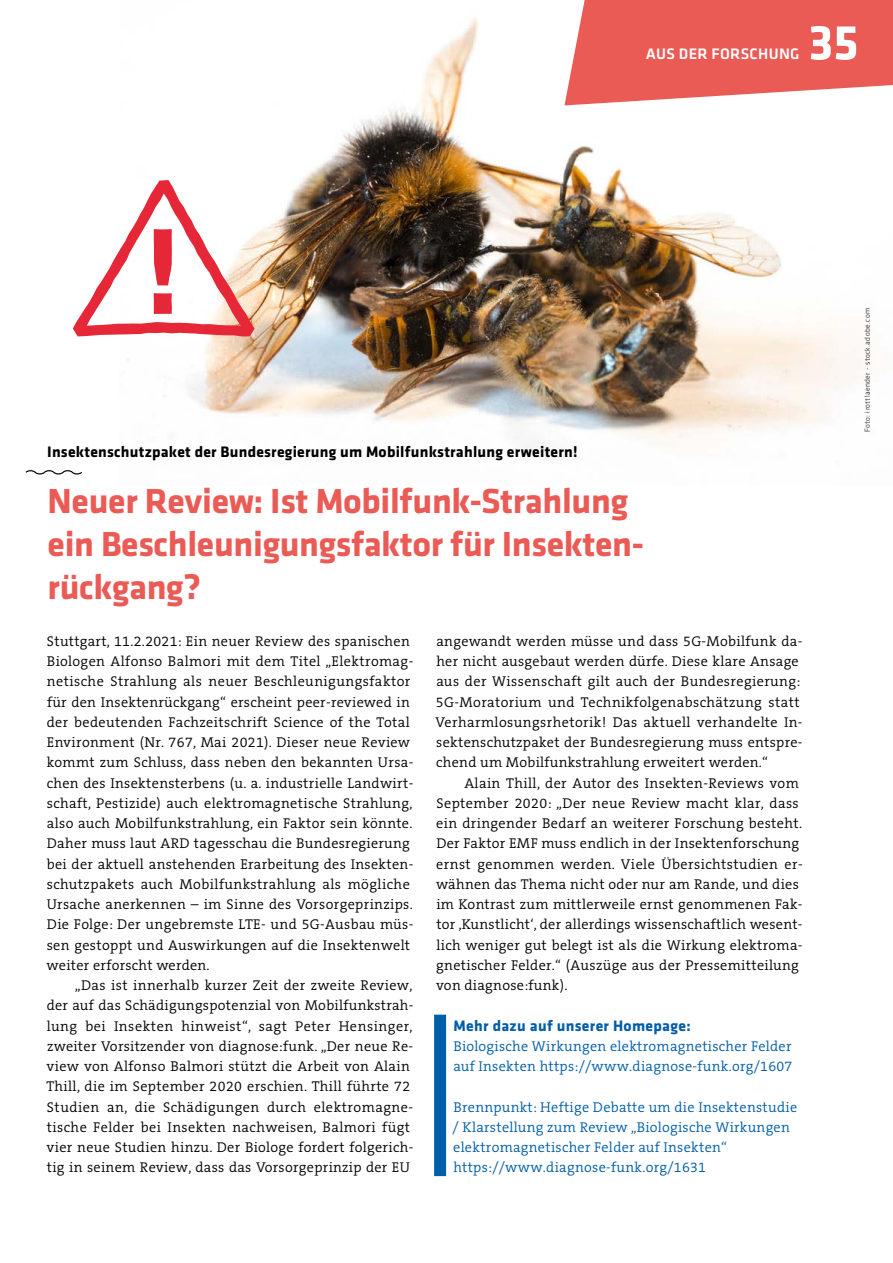
<style>
.page{position:relative;width:893px;height:1263px;background:#fff}
.page>*{position:absolute;margin:0;border:0;box-sizing:border-box;transform-origin:0 0}
.t1{font:700 51px "Klavika Basic";color:#fff}
.t2{font:700 36px/43.2px "Klavika Basic";letter-spacing:-.01em;color:#eb5b56}
.t3{font:700 15.75px "Klavika Basic";letter-spacing:.015em;color:#000}
.t4{font:700 15.75px "Klavika Basic";letter-spacing:.02em;color:#005da7}
.t5{font:500 15.75px "Klavika Basic";letter-spacing:.02em;color:#fff}
.t6{font:300 14.25px/20.2px "The Serif B W4";letter-spacing:.025em;color:#000}
.t7{font:300 14.25px/20.2px "The Serif B W4";letter-spacing:.02em;color:#005da7}
.t8{font:300 7.5px "Klavika Basic";letter-spacing:.05em;color:#000}
</style>
<div class="page">
<img style="left:127px;top:18px;width:738px;height:433px">
<svg style="left:564px;top:0;width:329px;height:105px"></svg>
<svg style="left:25px;top:470px;width:57px;height:5px"></svg>
<div style="left:434px;top:1015px;width:12px;height:161px;background:#005da7"></div>
<svg style="left:73px;top:180px;width:182px;height:156px"></svg>
<p class="t5" style="left:646px;top:43px;width:155px">AUS DER FORSCHUNG</p>
<h1 class="t1" style="left:808px;top:6px;width:51px">35</h1>
<p class="t3" style="left:47px;top:441px;width:532px">Insektenschutzpaket der Bundesregierung um Mobilfunkstrahlung erweitern!</p>
<h2 class="t2" style="left:48px;top:477px;width:598px">Neuer Review: Ist Mobilfunk-Strahlung ein Beschleunigungsfaktor für Insekten&shy;rückgang?</h2>
<p class="t6" style="left:47px;top:631px;width:368px">Stuttgart, 11.2.2021: Ein neuer Review des spanischen Biologen Alfonso Balmori mit dem Titel „Elektromag&shy;netische Strahlung als neuer Beschleunigungsfaktor für den Insektenrückgang“ erscheint peer-reviewed in der bedeutenden Fachzeitschrift Science of the Total Environment (Nr. 767, Mai 2021). Dieser neue Review kommt zum Schluss, dass neben den bekannten Ursa&shy;chen des Insektensterbens (u. a. industrielle Landwirt&shy;schaft, Pestizide) auch elektromagnetische Strahlung, also auch Mobilfunkstrahlung, ein Faktor sein könnte.<br>Daher muss laut ARD tagesschau die Bundesregierung bei der aktuell anstehenden Erarbeitung des Insekten&shy;schutzpakets auch Mobilfunkstrahlung als mögliche Ursache anerkennen – im Sinne des Vorsorgeprinzips.<br>Die Folge: Der ungebremste LTE- und 5G-Ausbau müs&shy;sen gestoppt und Auswirkungen auf die Insektenwelt weiter erforscht werden.</p>
<p class="t6" style="left:46px;top:975px;width:369px;text-indent:28px">„Das ist innerhalb kurzer Zeit der zweite Review, der auf das Schädigungspotenzial von Mobilfunkstrah&shy;lung bei Insekten hinweist“, sagt Peter Hensinger, zweiter Vorsitzender von diagnose:funk. „Der neue Re&shy;view von Alfonso Balmori stützt die Arbeit von Alain Thill, die im September 2020 erschien. Thill führte 72<br>Studien an, die Schädigungen durch elektromagne&shy;tische Felder bei Insekten nachweisen, Balmori fügt vier neue Studien hinzu. Der Biologe fordert folgerich&shy;tig in seinem Review, dass das Vorsorgeprinzip der EU</p>
<p class="t6" style="left:436px;top:631px;width:368px">angewandt werden müsse und dass 5G-Mobilfunk da&shy;her nicht ausgebaut werden dürfe. Diese klare Ansage aus der Wissenschaft gilt auch der Bundesregierung:<br>5G-Moratorium und Technikfolgenabschätzung statt Verharmlosungsrhetorik! Das aktuell verhandelte In&shy;sektenschutzpaket der Bundesregierung muss entspre&shy;chend um Mobilfunkstrahlung erweitert werden.“</p>
<p class="t6" style="left:436px;top:773px;width:368px;text-indent:28px">Alain Thill, der Autor des Insekten-Reviews vom September 2020: „Der neue Review macht klar, dass ein dringender Bedarf an weiterer Forschung besteht.<br>Der Faktor EMF muss endlich in der Insektenforschung ernst genommen werden. Viele Übersichtstudien er&shy;wähnen das Thema nicht oder nur am Rande, und dies im Kontrast zum mittlerweile ernst genommenen Fak&shy;tor ‚Kunstlicht‘, der allerdings wissenschaftlich wesent&shy;lich weniger gut belegt ist als die Wirkung elektroma&shy;gnetischer Felder.“ (Auszüge aus der Pressemitteilung von diagnose:funk).</p>
<p class="t4" style="left:454px;top:1014px;width:239px">Mehr dazu auf unserer Homepage:</p>
<p class="t7" style="left:453px;top:1036px;width:341px">Biologische Wirkungen elektromagnetischer Felder auf Insekten https://www.diagnose-funk.org/1607</p>
<p class="t7" style="left:453px;top:1097px;width:346px">Brennpunkt: Heftige Debatte um die Insektenstudie / Klarstellung zum Review „Biologische Wirkungen elektromagnetischer Felder auf Insekten“ https://www.diagnose-funk.org/1631</p>
<p class="t8" style="left:863px;top:432px;width:126px;rotate:-90deg">Foto: irottlaender - stock.adobe.com</p>
</div>
